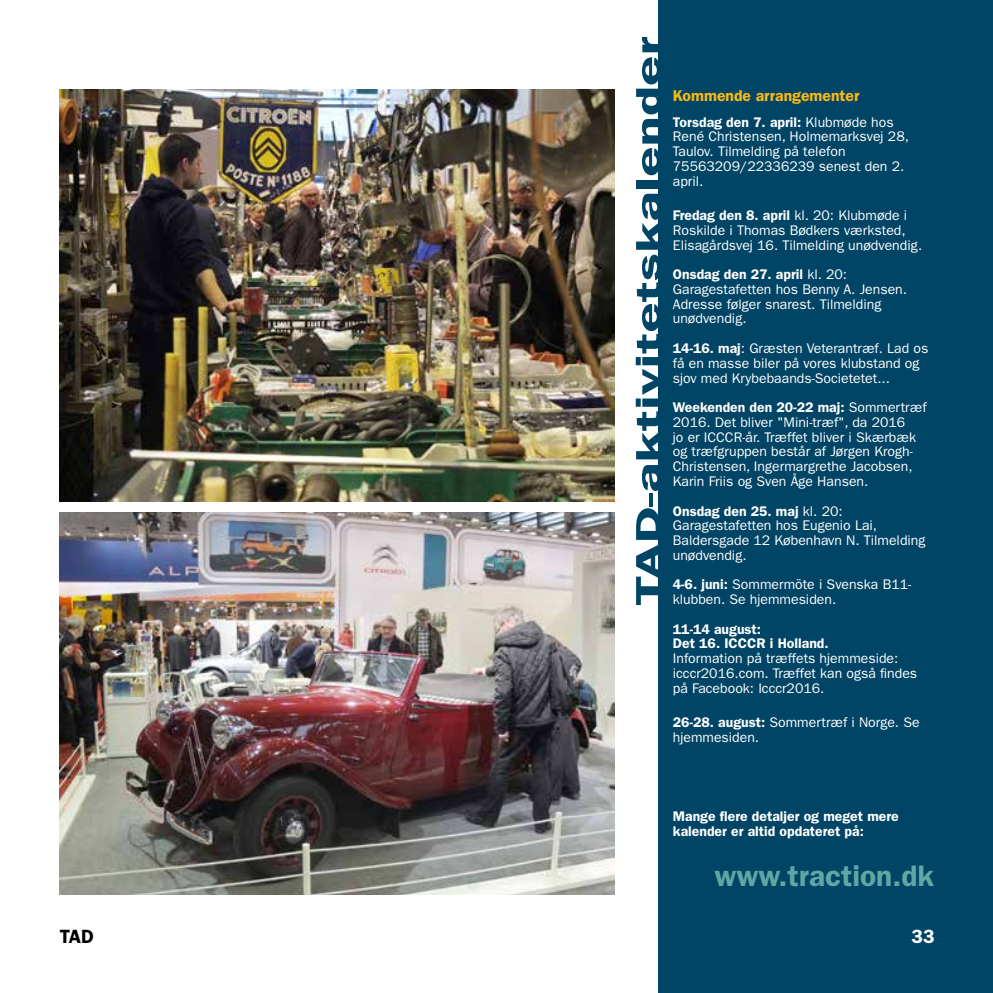
<style>
.page{position:relative;width:993px;height:993px;background:#fff}
.page>*{position:absolute;margin:0;border:0;box-sizing:border-box;transform-origin:0 0}
.t1{font:600 35px "Franklin Gothic";color:#004565;scale:1.6 1}
.t2{font:600 29.75px "Franklin Gothic";color:#61a5a4}
.t3{font:600 19.25px "Franklin Gothic";color:#000}
.t4{font:600 19.25px "Franklin Gothic";color:#fff}
.t5{font:600 15.75px "Franklin Gothic";color:#fdb913}
.t6{font:14px/14.7px "Franklin Gothic";color:#fff}
.t7{font:600 14px/14.7px "Franklin Gothic";color:#fff}
.s1{font-weight:600}
</style>
<div class="page">
<div style="left:658px;top:0;width:334px;height:992px;background:#004565"></div>
<img style="left:60px;top:512px;width:554px;height:381px">
<img style="left:60px;top:89px;width:554px;height:413px">
<h1 class="t1" style="left:627px;top:605px;width:357px;rotate:-90deg">TAD-aktivitetskalender</h1>
<p class="t5" style="left:672px;top:86px;width:188px">Kommende arrangementer</p>
<p class="t6" style="left:672px;top:114px;width:237px"><span class="s1">Torsdag den 7. april:</span> Klubmøde hos<br>René Christensen, Holmemarksvej 28,<br>Taulov. Tilmelding på telefon<br>75563209/22336239 senest den 2. april.</p>
<p class="t6" style="left:672px;top:208px;width:251px"><span class="s1">Fredag den 8. april</span> kl. 20: Klubmøde i<br>Roskilde i Thomas Bødkers værksted,<br>Elisagårdsvej 16. Tilmelding unødvendig.</p>
<p class="t6" style="left:672px;top:267px;width:236px"><span class="s1">Onsdag den 27. april</span> kl. 20:<br>Garagestafetten hos Benny A. Jensen.<br>Adresse følger snarest. Tilmelding unødvendig.</p>
<p class="t6" style="left:672px;top:341px;width:257px"><span class="s1">14-16. maj</span>: Græsten Veterantræf. Lad os få en masse biler på vores klubstand og sjov med Krybebaands-Societetet...</p>
<p class="t6" style="left:672px;top:400px;width:255px"><span class="s1">Weekenden den 20-22 maj:</span> Sommertræf 2016. Det bliver "Mini-træf", da 2016<br>jo er ICCCR-år. Træffet bliver i Skærbæk og træfgruppen består af Jørgen Krogh-Christensen, Ingermargrethe Jacobsen, Karin Friis og Sven Åge Hansen.</p>
<p class="t6" style="left:672px;top:503px;width:254px"><span class="s1">Onsdag den 25. maj</span> kl. 20:<br>Garagestafetten hos Eugenio Lai,<br>Baldersgade 12 København N. Tilmelding unødvendig.</p>
<p class="t6" style="left:672px;top:577px;width:240px"><span class="s1">4-6. juni:</span> Sommermöte i Svenska B11- klubben. Se hjemmesiden.</p>
<p class="t7" style="left:672px;top:621px;width:157px">11-14 august:<br>Det 16. ICCCR i Holland.</p>
<p class="t6" style="left:672px;top:651px;width:246px">Information på træffets hjemmeside: icccr2016.com. Træffet kan også findes på Facebook: Icccr2016.</p>
<p class="t6" style="left:672px;top:715px;width:248px"><span class="s1">26-28. august:</span> Sommertræf i Norge. Se hjemmesiden.</p>
<p class="t7" style="left:672px;top:808px;width:227px">Mange flere detaljer og meget mere kalender er altid opdateret på:</p>
<h2 class="t2" style="left:714px;top:857px;width:221px">www.traction.dk</h2>
<h3 class="t3" style="left:60px;top:925px;width:36px">TAD</h3>
<h3 class="t4" style="left:911px;top:924px;width:25px">33</h3>
</div>
